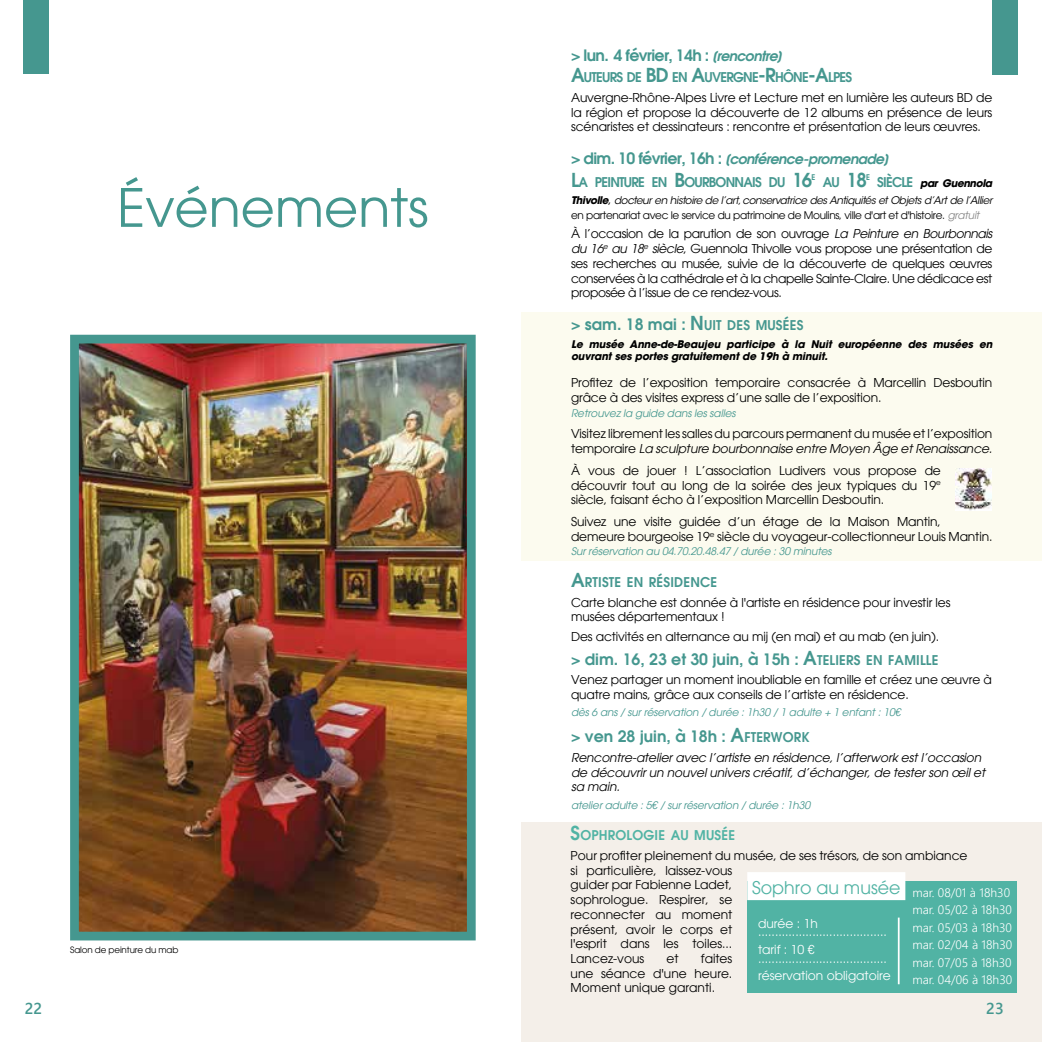
<style>
.page{position:relative;width:1042px;height:1042px;background:#fff}
.page>*{position:absolute;margin:0;border:0;box-sizing:border-box;transform-origin:0 0}
.t1{font:52.5px "Avant Garde";color:#45978f}
.t2{font:17.5px "Avant Garde";color:#51b3a4}
.t3{font:600 15.75px "Avant Garde";color:#45978f}
.t4{font:600 15.75px "Avant Garde";letter-spacing:-.04em;color:#45978f}
.t5{font:15.75px "Webly Sleek UI Semibold";color:#45978f}
.t6{font:italic 600 14px "Avant Garde";letter-spacing:-.04em;color:#45978f}
.t7{font:600 13.47px "Avant Garde";letter-spacing:-.055em;color:#45978f;scale:.96 1}
.t8{font:600 13.47px "Avant Garde";letter-spacing:.015em;color:#45978f;scale:.96 1}
.t9{font:600 13.47px "Avant Garde";letter-spacing:.015em;color:#51b3a4;scale:.96 1}
.t10{font:12.25px/14.7px "Avant Garde";letter-spacing:-.01em;color:#000}
.t11{font:italic 12.25px/14.7px "Avant Garde";letter-spacing:-.01em;color:#000}
.t12{font:12.25px/8.8px "Avant Garde";color:#fff}
.t13{font:12.25px/17.5px "Webly Sleek UI Semilight";color:#fff}
.t14{font:italic 10.5px "Avant Garde";letter-spacing:-.01em;color:#45978f}
.t15{font:italic 10.5px/17.5px "ITC Avant Garde Std";letter-spacing:-.04em;color:#000;text-align:right}
.t16{font:italic 700 10.5px/12.6px "ITC Avant Garde Std";letter-spacing:-.01em;color:#000}
.t17{font:10.5px "Avant Garde";letter-spacing:-.03em;color:#000}
.t18{font:8.75px "Avant Garde";letter-spacing:-.015em;color:#000}
.t19{font:600 7.88px "Avant Garde";color:#45978f;scale:.96 1}
.s1{font-style:italic;font-size:14px}
.s2{font-size:19.25px}
.s3{font-style:normal;font-size:15.75px}
.s4{font-family:"Avant Garde";font-weight:600;font-style:normal;font-size:13.47px;color:#45978f}
.s5{font-weight:700}
.s6{font-family:"Avant Garde";font-style:normal;font-size:12.25px}
.s7{font-style:italic;color:#878787}
.s8{font-style:italic}
.s9{font-size:15.75px}
.s10{font-size:13.47px}
</style>
<div class="page">
<div style="left:521px;top:822px;width:521px;height:220px;background:#f4efe9"></div>
<div style="left:521px;top:312px;width:521px;height:249px;background:#fcfbef"></div>
<img style="left:80px;top:345px;width:386px;height:585px">
<div style="left:70px;top:335px;width:406px;height:605px;border:9px solid #45978f"></div>
<div style="left:23px;top:0;width:25px;height:73px;background:#45978f"></div>
<div style="left:992px;top:0;width:25px;height:74px;background:#45978f"></div>
<div style="left:747px;top:881px;width:269px;height:111px;background:#51b3a4"></div>
<div style="left:747px;top:872px;width:158px;height:28px;background:#fff"></div>
<hr style="left:898px;top:917px;width:1px;height:67px;background:#fff">
<img style="left:956px;top:469px;width:36px;height:42px">
<h1 class="t1" style="left:117px;top:176px;width:313px">Événements</h1>
<p class="t18" style="left:70px;top:945px;width:110px">Salon de peinture du mab</p>
<p class="t4" style="left:571px;top:45px;width:212px">&gt; lun. 4 février, 14h : <span class="s1">[rencontre]</span></p>
<p class="t7" style="left:571px;top:68px;width:294px"><span class="s2">A</span>UTEURS DE <span class="s2">BD</span> EN <span class="s2">A</span>UVERGNE<span class="s2">-R</span>HÔNE<span class="s2">-A</span>LPES</p>
<p class="t10" style="left:571px;top:90px;width:423px;text-align:justify">Auvergne-Rhône-Alpes Livre et Lecture met en lumière les auteurs BD de la région et propose la découverte de 12 albums en présence de leurs scénaristes et dessinateurs : rencontre et présentation de leurs œuvres.</p>
<p class="t6" style="left:571px;top:150px;width:319px"><span class="s3">&gt; dim. 10 février, 16h :</span> [conférence-promenade]</p>
<p class="t7" style="left:571px;top:173px;width:253px"><span class="s2">L</span>A PEINTURE EN <span class="s2">B</span>OURBONNAIS DU <span class="s2">16</span></p>
<p class="t19" style="left:811px;top:172px;width:6px">E</p>
<p class="t7" style="left:823px;top:173px;width:47px">AU <span class="s2">18</span></p>
<p class="t19" style="left:866px;top:172px;width:6px">E</p>
<p class="t15" style="left:571px;top:174px;width:423px"><span class="s4">SIÈCLE</span> <span class="s5">par Guennola<br>Thivolle</span><span class="s6">,</span> docteur en histoire de l’art, conservatrice des Antiquités et Objets d’Art de l’Allier</p>
<p class="t17" style="left:571px;top:209px;width:410px">en partenariat avec le service du patrimoine de Moulins, ville d'art et d'histoire. <span class="s7">gratuit</span></p>
<p class="t10" style="left:571px;top:227px;width:423px;text-align:justify">À l’occasion de la parution de son ouvrage <span class="s8">La Peinture en Bourbonnais du 16</span><sup>e</sup> <span class="s8">au 18</span><sup>e</sup> <span class="s8">siècle</span>, Guennola Thivolle vous propose une présentation de ses recherches au musée, suivie de la découverte de quelques œuvres conservées à la cathédrale et à la chapelle Sainte-Claire. Une dédicace est proposée à l’issue de ce rendez-vous.</p>
<p class="t8" style="left:571px;top:316px;width:244px"><span class="s9">&gt; sam. 18 mai :</span> <span class="s2">N</span> UIT DES MUSÉES</p>
<p class="t16" style="left:571px;top:338px;width:423px">Le musée Anne-de-Beaujeu participe à la Nuit européenne des musées en ouvrant ses portes gratuitement de 19h à minuit.</p>
<p class="t10" style="left:571px;top:376px;width:423px">Profitez de l’exposition temporaire consacrée à Marcellin Desboutin grâce à des visites express d’une salle de l’exposition.</p>
<p class="t14" style="left:571px;top:407px;width:166px">Retrouvez la guide dans les salles</p>
<p class="t10" style="left:571px;top:427px;width:423px">Visitez librement les salles du parcours permanent du musée et l’exposition temporaire <span class="s8">La sculpture bourbonnaise entre Moyen Âge et Renaissance.</span></p>
<p class="t10" style="left:571px;top:463px;width:371px;text-align:justify">À vous de jouer ! L’association Ludivers vous propose de découvrir tout au long de la soirée des jeux typiques du 19<sup>e </sup>siècle, faisant écho à l’exposition Marcellin Desboutin.</p>
<p class="t10" style="left:571px;top:514px;width:423px">Suivez une visite guidée d’un étage de la Maison Mantin, demeure bourgeoise 19<sup>e</sup> siècle du voyageur-collectionneur Louis Mantin.</p>
<p class="t14" style="left:571px;top:545px;width:262px">Sur réservation au 04.70.20.48.47 / durée : 30 minutes</p>
<p class="t8" style="left:571px;top:573px;width:154px"><span class="s2">A</span>RTISTE EN RÉSIDENCE</p>
<p class="t10" style="left:571px;top:595px;width:381px">Carte blanche est donnée à l'artiste en résidence pour investir les musées départementaux !</p>
<p class="t10" style="left:571px;top:629px;width:369px">Des activités en alternance au mij (en mai) et au mab (en juin).</p>
<p class="t3" style="left:571px;top:648px;width:369px">&gt; dim. 16, 23 et 30 juin, à 15h : <span class="s2">A</span><span class="s10">TELIERS EN FAMILLE</span></p>
<p class="t10" style="left:571px;top:673px;width:422px">Venez partager un moment inoubliable en famille et créez une œuvre à quatre mains, grâce aux conseils de l’artiste en résidence.</p>
<p class="t14" style="left:571px;top:706px;width:331px">dès 6 ans / sur réservation / durée : 1h30 / 1 adulte + 1 enfant : 10€</p>
<p class="t3" style="left:571px;top:726px;width:240px">&gt; ven 28 juin, à 18h : <span class="s2">A</span><span class="s10">FTERWORK</span></p>
<p class="t11" style="left:571px;top:750px;width:416px">Rencontre-atelier avec l’artiste en résidence, l’afterwork est l’occasion de découvrir un nouvel univers créatif, d’échanger, de tester son œil et sa main.</p>
<p class="t14" style="left:571px;top:798px;width:241px">atelier adulte : 5€ / sur réservation / durée : 1h30</p>
<p class="t9" style="left:570px;top:826px;width:173px"><span class="s2">S</span>OPHROLOGIE AU MUSÉE</p>
<p class="t10" style="left:570px;top:848px;width:398px">Pour profiter pleinement du musée, de ses trésors, de son ambiance si particulière, laissez-vous<br>guider par Fabienne Ladet,<br>sophrologue. Respirer, se<br>reconnecter au moment<br>présent, avoir le corps et<br>l'esprit dans les toiles...<br>Lancez-vous</p>
<h2 class="t2" style="left:752px;top:877px;width:150px">Sophro au musée</h2>
<p class="t12" style="left:758px;top:919px;width:130px">durée : 1h ......................................</p>
<p class="t12" style="left:758px;top:945px;width:130px">tarif : 10 € ......................................</p>
<p class="t12" style="left:758px;top:971px;width:134px">réservation obligatoire</p>
<p class="t13" style="left:912px;top:883px;width:101px">mar. 08/01 à 18h30 mar. 05/02 à 18h30 mar. 05/03 à 18h30 mar. 02/04 à 18h30 mar. 07/05 à 18h30 mar. 04/06 à 18h30</p>
<p class="t10" style="left:570px;top:951px;width:163px;text-align:justify;text-indent:130px">faites une séance d'une heure.<br>Moment unique garanti.</p>
<p class="t10" style="left:666px;top:951px;width:14px">et</p>
<p class="t5" style="left:25px;top:996px;width:19px">22</p>
<p class="t5" style="left:986px;top:996px;width:19px">23</p>
</div>
